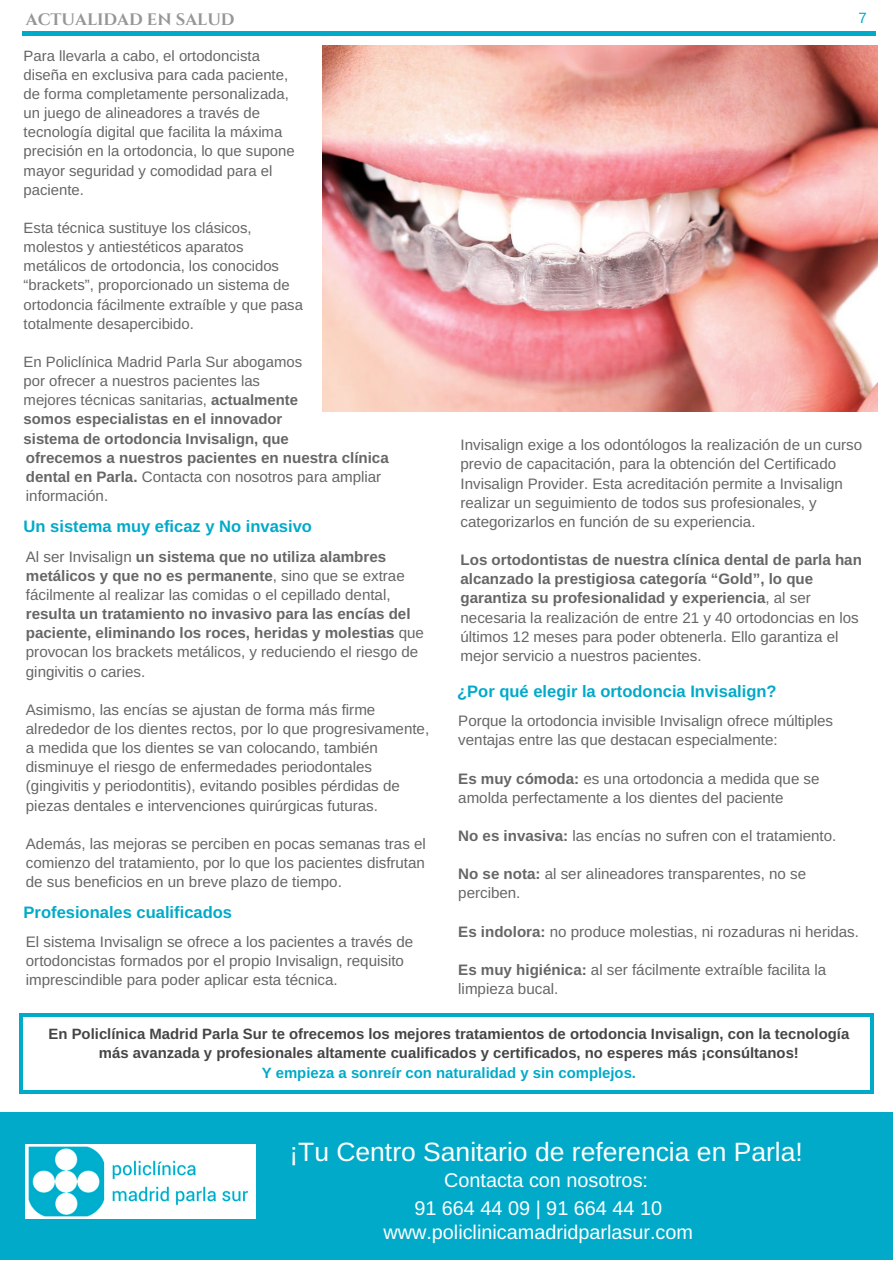
<style>
.page{position:relative;width:893px;height:1263px;background:#fff}
.page>*{position:absolute;margin:0;border:0;box-sizing:border-box;transform-origin:0 0}
.t1{font:26.55px "Arimo";color:#fff}
.t2{font:19.8px "Arimo";color:#fff}
.t3{font:700 16.5px "Arimo";color:#01aac9}
.t4{font:700 16.5px "Cinzel";color:#969696}
.t5{font:15.15px/19.2px "Arimo";color:#666}
.t6{font:700 15.15px/19.2px "Arimo";color:#666}
.t7{font:14.85px/19.2px "Arimo";color:#666}
.t8{font:700 14.85px/19.2px "Arimo";color:#454545;text-align:center}
.t9{font:700 14.85px "Arimo";color:#01aac9}
.t10{font:14.85px "Arimo";color:#01aac9}
.s1{font-weight:700}
.s2{font-weight:400}
</style>
<div class="page">
<hr style="left:22px;top:32px;width:853px;height:4px;background:#01aac9">
<img style="left:322px;top:45px;width:555px;height:366px">
<hr style="left:19px;top:1016px;width:4px;height:74px;background:#01aac9">
<svg style="left:19px;top:1090px;width:4px;height:3px"></svg>
<hr style="left:870px;top:1016px;width:3px;height:74px;background:#01aac9">
<hr style="left:23px;top:1090px;width:847px;height:3px;background:#01aac9">
<svg style="left:19px;top:1013px;width:4px;height:3px"></svg>
<hr style="left:23px;top:1013px;width:847px;height:4px;background:#01aac9">
<div style="left:0;top:1112px;width:893px;height:148px;background:#01aac9"></div>
<img style="left:26px;top:1144px;width:230px;height:74px">
<p class="t4" style="left:26px;top:9px;width:210px">ACTUALIDAD EN SALUD</p>
<p class="t10" style="left:858px;top:9px;width:10px">7</p>
<p class="t7" style="left:24px;top:46px;width:273px">Para llevarla a cabo, el ortodoncista diseña en exclusiva para cada paciente, de forma completamente personalizada, un juego de alineadores a través de tecnología digital que facilita la máxima precisión en la ortodoncia, lo que supone mayor seguridad y comodidad para el paciente.</p>
<p class="t7" style="left:24px;top:218px;width:281px">Esta técnica sustituye los clásicos, molestos y antiestéticos aparatos metálicos de ortodoncia, los conocidos “brackets”, proporcionado un sistema de ortodoncia fácilmente extraíble y que pasa totalmente desapercibido.</p>
<p class="t7" style="left:24px;top:352px;width:280px">En Policlínica Madrid Parla Sur abogamos por ofrecer a nuestros pacientes las mejores técnicas sanitarias, <span class="s1">actualmente somos especialistas en el innovador sistema de ortodoncia Invisalign, que</span></p>
<p class="t5" style="left:461px;top:435px;width:403px">Invisalign exige a los odontólogos la realización de un curso previo de capacitación, para la obtención del Certificado Invisalign Provider. Esta acreditación permite a Invisalign realizar un seguimiento de todos sus profesionales, y categorizarlos en función de su experiencia.</p>
<p class="t5" style="left:461px;top:550px;width:403px"><span class="s1">Los ortodontistas de nuestra clínica dental de parla han alcanzado la prestigiosa categoría “Gold”, lo que garantiza su profesionalidad y experiencia</span>, al ser necesaria la realización de entre 21 y 40 ortodoncias en los últimos 12 meses para poder obtenerla. Ello garantiza el mejor servicio a nuestros pacientes.</p>
<p class="t3" style="left:457px;top:682px;width:321px">¿Por qué elegir la ortodoncia Invisalign?</p>
<p class="t5" style="left:458px;top:711px;width:376px">Porque la ortodoncia invisible Invisalign ofrece múltiples ventajas entre las que destacan especialmente:</p>
<p class="t5" style="left:458px;top:769px;width:363px"><span class="s1">Es muy cómoda:</span> es una ortodoncia a medida que se amolda perfectamente a los dientes del paciente</p>
<p class="t5" style="left:458px;top:826px;width:380px"><span class="s1">No es invasiva:</span> las encías no sufren con el tratamiento.</p>
<p class="t5" style="left:458px;top:864px;width:349px"><span class="s1">No se nota:</span> al ser alineadores transparentes, no se perciben.</p>
<p class="t5" style="left:458px;top:922px;width:402px"><span class="s1">Es indolora:</span> no produce molestias, ni rozaduras ni heridas.</p>
<p class="t5" style="left:458px;top:960px;width:369px"><span class="s1">Es muy higiénica:</span> al ser fácilmente extraíble facilita la limpieza bucal.</p>
<p class="t6" style="left:26px;top:448px;width:364px">ofrecemos a nuestros pacientes en nuestra clínica dental en Parla. <span class="s2">Contacta con nosotros para ampliar información.</span></p>
<p class="t3" style="left:24px;top:517px;width:290px">Un sistema muy eficaz y No invasivo</p>
<p class="t5" style="left:26px;top:547px;width:380px">Al ser Invisalign <span class="s1">un sistema que no utiliza alambres metálicos y que no es permanente</span>, sino que se extrae fácilmente al realizar las comidas o el cepillado dental,</p>
<p class="t6" style="left:26px;top:604px;width:400px">resulta un tratamiento no invasivo para las encías del paciente, eliminando los roces, heridas y molestias <span class="s2">que provocan los brackets metálicos, y reduciendo el riesgo de gingivitis o caries.</span></p>
<p class="t5" style="left:26px;top:700px;width:405px">Asimismo, las encías se ajustan de forma más firme alrededor de los dientes rectos, por lo que progresivamente, a medida que los dientes se van colocando, también disminuye el riesgo de enfermedades periodontales (gingivitis y periodontitis), evitando posibles pérdidas de piezas dentales e intervenciones quirúrgicas futuras.</p>
<p class="t5" style="left:26px;top:834px;width:401px;text-align:justify">Además, las mejoras se perciben en pocas semanas tras el comienzo del tratamiento, por lo que los pacientes disfrutan de sus beneficios en un breve plazo de tiempo.</p>
<p class="t3" style="left:24px;top:903px;width:210px">Profesionales cualificados</p>
<p class="t5" style="left:26px;top:932px;width:389px">El sistema Invisalign se ofrece a los pacientes a través de ortodoncistas formados por el propio Invisalign, requisito imprescindible para poder aplicar esta técnica.</p>
<p class="t8" style="left:49px;top:1024px;width:802px">En Policlínica Madrid Parla Sur te ofrecemos los mejores tratamientos de ortodoncia Invisalign, con la tecnología más avanzada y profesionales altamente cualificados y certificados, no esperes más ¡consúltanos!</p>
<p class="t9" style="left:262px;top:1064px;width:376px">Y empieza a sonreír con naturalidad y sin complejos.</p>
<h1 class="t1" style="left:289px;top:1137px;width:515px">¡Tu Centro Sanitario de referencia en Parla!</h1>
<h2 class="t2" style="left:444px;top:1169px;width:205px">Contacta con nosotros:</h2>
<h2 class="t2" style="left:414px;top:1197px;width:249px">91 664 44 09 | 91 664 44 10</h2>
<h2 class="t2" style="left:383px;top:1221px;width:311px">www.policlinicamadridparlasur.com</h2>
</div>
